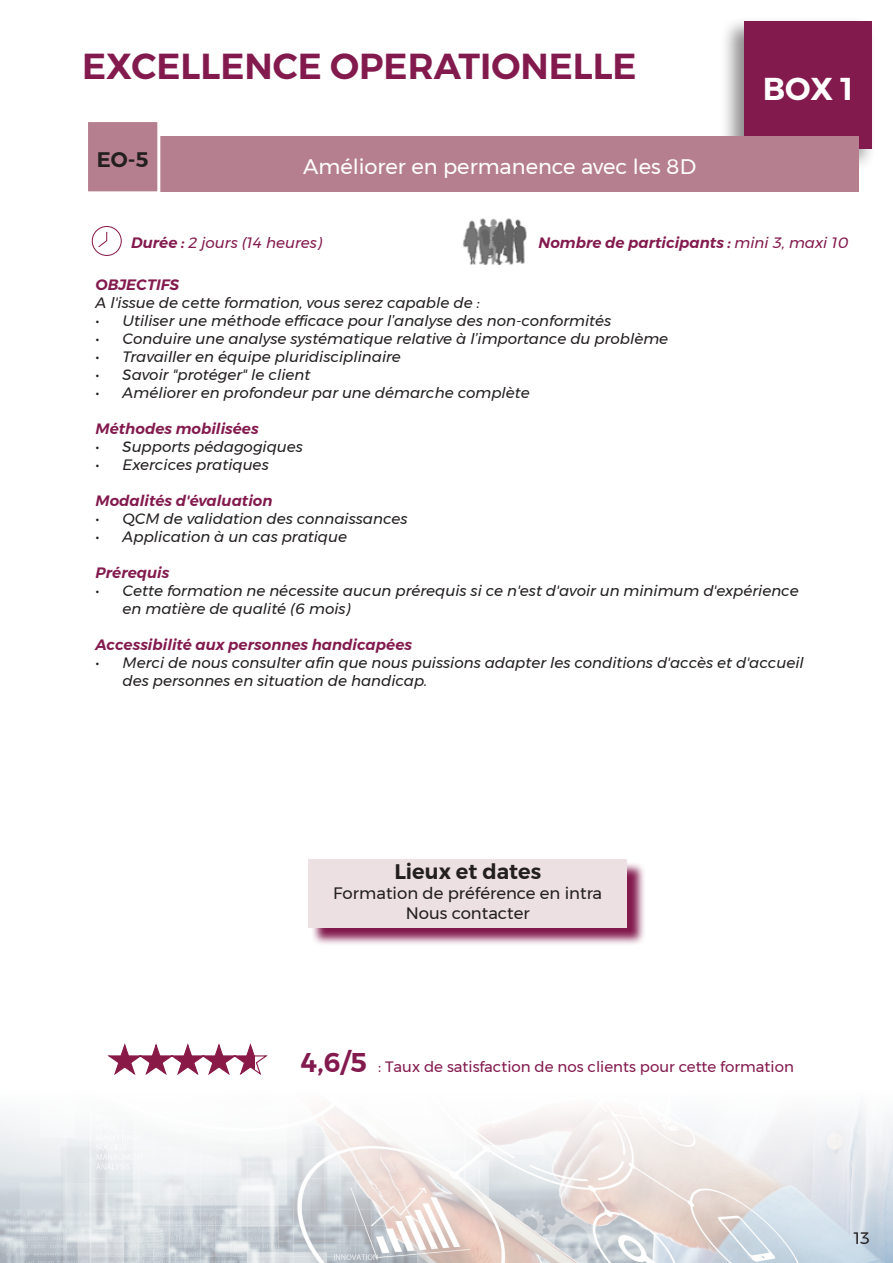
<style>
.page{position:relative;width:893px;height:1263px;background:#fff}
.page>*{position:absolute;margin:0;border:0;box-sizing:border-box;transform-origin:0 0}
.t1{font:600 36px "Montserrat";color:#831a4e}
.t2{font:600 31.5px "Montserrat";color:#fff}
.t3{font:21px "Montserrat";color:#fff}
.t4{font:600 21px "Montserrat";color:#231f20}
.t5{font:16.5px "Montserrat";color:#231f20}
.t6{font:italic 15px/18px "Montserrat";color:#231f20}
.t7{font:italic 600 15px "Montserrat";color:#831a4e}
.Style_de_paragraphe{font:15px "Montserrat";color:#831a4e}
.t8{font:italic 15px "Montserrat";color:#831a4e}
.s1{font-weight:600}
.s2{font-weight:400}
.s3{font-weight:600;font-size:27px}
</style>
<div class="page">
<img style="left:0;top:1055px;width:893px;height:208px">
<div style="left:720px;top:15px;width:156px;height:156px;background:#231f20;opacity:.5"></div>
<div style="left:744px;top:21px;width:128px;height:128px;background:#831a4e"></div>
<div style="left:140px;top:136px;width:719px;height:55px;background:#b57f8f"></div>
<svg style="left:88px;top:122px;width:74px;height:70px"></svg>
<svg style="left:310px;top:863px;width:334px;height:81px;background:#b67997"></svg>
<div style="left:308px;top:859px;width:319px;height:68px;background:#ece0e2"></div>
<svg style="left:298px;top:1055px;width:498px;height:24px"></svg>
<svg style="left:108px;top:1043px;width:160px;height:32px"></svg>
<img style="left:462px;top:218px;width:65px;height:47px">
<div style="left:92px;top:226px;width:30px;height:30px;border:1px solid #891a48;border-radius:50%"></div>
<svg style="left:98px;top:231px;width:10px;height:17px"></svg>
<h1 class="t1" style="left:82px;top:38px;width:556px">EXCELLENCE OPERATIONELLE</h1>
<p class="t4" style="left:97px;top:143px;width:53px">EO-5</p>
<p class="t3" style="left:303px;top:150px;width:394px">Améliorer en permanence avec les 8D</p>
<h2 class="t2" style="left:763px;top:64px;width:92px">BOX 1</h2>
<p class="t8" style="left:131px;top:231px;width:192px"><span class="s1">Durée :</span> 2 jours (14 heures)</p>
<p class="t7" style="left:539px;top:231px;width:312px">Nombre de participants : <span class="s2">mini 3, maxi 10</span></p>
<p class="t7" style="left:96px;top:272px;width:85px">OBJECTIFS</p>
<p class="t6" style="left:96px;top:293px;width:386px">A l'issue de cette formation, vous serez capable de :</p>
<p class="t6" style="left:96px;top:311px;width:517px">• Utiliser une méthode efficace pour l’analyse des non-conformités</p>
<p class="t6" style="left:96px;top:329px;width:574px">• Conduire une analyse systématique relative à l’importance du problème</p>
<p class="t6" style="left:96px;top:347px;width:307px">• Travailler en équipe pluridisciplinaire</p>
<p class="t6" style="left:96px;top:365px;width:216px">• Savoir "protéger" le client</p>
<p class="t6" style="left:96px;top:383px;width:436px">• Améliorer en profondeur par une démarche complète</p>
<p class="t7" style="left:96px;top:416px;width:165px">Méthodes mobilisées</p>
<p class="t6" style="left:96px;top:437px;width:209px">• Supports pédagogiques</p>
<p class="t6" style="left:96px;top:455px;width:175px">• Exercices pratiques</p>
<p class="t7" style="left:96px;top:488px;width:178px">Modalités d'évaluation</p>
<p class="t6" style="left:96px;top:509px;width:313px">• QCM de validation des connaissances</p>
<p class="t6" style="left:96px;top:527px;width:253px">• Application à un cas pratique</p>
<p class="t7" style="left:96px;top:560px;width:75px">Prérequis</p>
<p class="t6" style="left:123px;top:581px;width:678px;text-indent:-27px">• Cette formation ne nécessite aucun prérequis si ce n'est d'avoir un minimum d'expérience en matière de qualité (6 mois)</p>
<p class="t7" style="left:96px;top:632px;width:318px">Accessibilité aux personnes handicapées</p>
<p class="t6" style="left:123px;top:653px;width:683px;text-indent:-27px">• Merci de nous consulter afin que nous puissions adapter les conditions d'accès et d'accueil des personnes en situation de handicap.</p>
<p class="t4" style="left:394px;top:855px;width:148px">Lieux et dates</p>
<p class="t5" style="left:333px;top:881px;width:270px">Formation de préférence en intra</p>
<p class="t5" style="left:406px;top:900px;width:125px">Nous contacter</p>
<p class="Style_de_paragraphe" style="left:301px;top:1055px;width:494px"><span class="s3">4,6/5</span> : Taux de satisfaction de nos clients pour cette formation</p>
<p class="t5" style="left:854px;top:1225px;width:17px">13</p>
</div>
